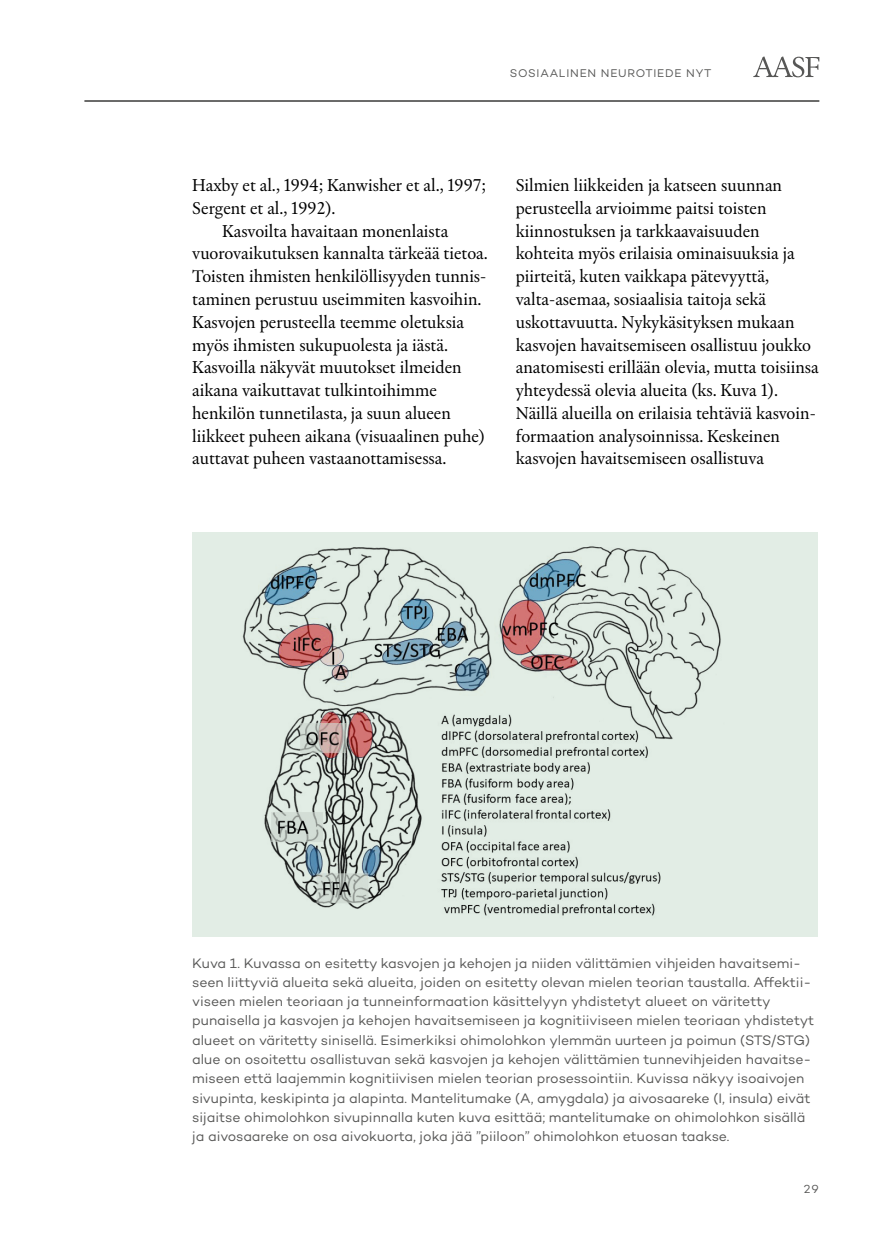
<style>
.page{position:relative;width:874px;height:1241px;background:#fff}
.page>*{position:absolute;margin:0;border:0;box-sizing:border-box;transform-origin:0 0}
.t1{font:17.5px/22.8px "Chassi S";color:#000}
.t2{font:14px/19.2px "Campton";letter-spacing:-.005em;color:#575756}
.t3{font:11.9px "Campton";color:#575756}
.t4{font:11.38px "Campton";letter-spacing:.07em;color:#575756}
</style>
<div class="page">
<hr style="left:84px;top:100px;width:735px;height:2px;background:#575756">
<svg style="left:753px;top:56px;width:66px;height:21px"></svg>
<div style="left:192px;top:532px;width:625px;height:404px;background:#e2ede5"></div>
<img style="left:242px;top:546px;width:479px;height:370px">
<p class="t4" style="left:509px;top:66px;width:203px">SOSIAALINEN NEUROTIEDE NYT</p>
<p class="t1" style="left:192px;top:174px;width:295px">Haxby et al., 1994; Kanwisher et al., 1997;</p>
<p class="t1" style="left:192px;top:197px;width:145px">Sergent et al., 1992).</p>
<p class="t1" style="left:222px;top:219px;width:228px">Kasvoilta havaitaan monenlaista</p>
<p class="t1" style="left:192px;top:242px;width:297px">vuorovaikutuksen kannalta tärkeää tietoa.</p>
<p class="t1" style="left:192px;top:265px;width:295px">Toisten ihmisten henkilöllisyyden tunnis-</p>
<p class="t1" style="left:192px;top:288px;width:291px">taminen perustuu useimmiten kasvoihin.</p>
<p class="t1" style="left:192px;top:310px;width:273px">Kasvojen perusteella teemme oletuksia</p>
<p class="t1" style="left:192px;top:333px;width:257px">myös ihmisten sukupuolesta ja iästä.</p>
<p class="t1" style="left:192px;top:356px;width:271px">Kasvoilla näkyvät muutokset ilmeiden</p>
<p class="t1" style="left:192px;top:379px;width:246px">aikana vaikuttavat tulkintoihimme</p>
<p class="t1" style="left:192px;top:401px;width:260px">henkilön tunnetilasta, ja suun alueen</p>
<p class="t1" style="left:192px;top:424px;width:294px">liikkeet puheen aikana (visuaalinen puhe)</p>
<p class="t1" style="left:192px;top:447px;width:255px">auttavat puheen vastaanottamisessa.</p>
<p class="t1" style="left:515px;top:174px;width:304px">Silmien liikkeiden ja katseen suunnan perusteella arvioimme paitsi toisten kiinnostuksen ja tarkkaavaisuuden kohteita myös erilaisia ominaisuuksia ja piirteitä, kuten vaikkapa pätevyyttä, valta-asemaa, sosiaalisia taitoja sekä uskottavuutta. Nykykäsityksen mukaan kasvojen havaitsemiseen osallistuu joukko anatomisesti erillään olevia, mutta toisiinsa yhteydessä olevia alueita (ks. Kuva 1).<br>Näillä alueilla on erilaisia tehtäviä kasvoin&shy;formaation analysoinnissa. Keskeinen kasvojen havaitsemiseen osallistuva</p>
<p class="t2" style="left:192px;top:952px;width:623px">Kuva 1. Kuvassa on esitetty kasvojen ja kehojen ja niiden välittämien vihjeiden havaitsemi&shy;seen liittyviä alueita sekä alueita, joiden on esitetty olevan mielen teorian taustalla. Affektii&shy;viseen mielen teoriaan ja tunneinformaation käsittelyyn yhdistetyt alueet on väritetty punaisella ja kasvojen ja kehojen havaitsemiseen ja kognitiiviseen mielen teoriaan yhdistetyt alueet on väritetty sinisellä. Esimerkiksi ohimolohkon ylemmän uurteen ja poimun (STS/STG) alue on osoitettu osallistuvan sekä kasvojen ja kehojen välittämien tunnevihjeiden havaitse&shy;miseen että laajemmin kognitiivisen mielen teorian prosessointiin. Kuvissa näkyy isoaivojen sivupinta, keskipinta ja alapinta. Mantelitumake (A, amygdala) ja aivosaareke (I, insula) eivät sijaitse ohimolohkon sivupinnalla kuten kuva esittää; mantelitumake on ohimolohkon sisällä ja aivosaareke on osa aivokuorta, joka jää ”piiloon” ohimolohkon etuosan taakse.</p>
<p class="t3" style="left:803px;top:1181px;width:17px">29</p>
</div>
